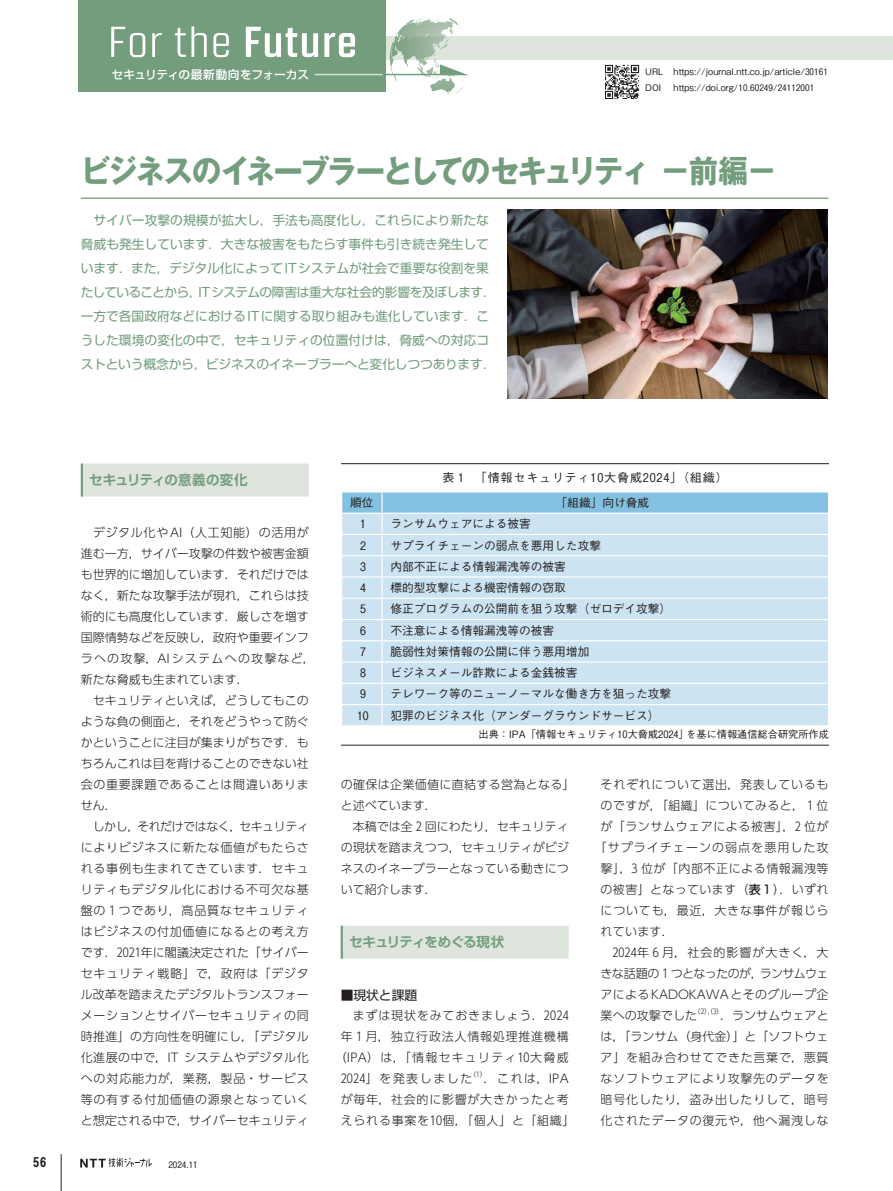
<style>
.page{position:relative;width:893px;height:1191px;background:#fff}
.page>*{position:absolute;margin:0;border:0;box-sizing:border-box;transform-origin:0 0}
.t1{font:700 31.5px "Gothic MB101 Pr 6";letter-spacing:-.075em;color:#739d7d;scale:.94 1}
.t2{font:700 13.5px "Shin Go Pr 6 De";letter-spacing:-.005em;color:#739d7d}
.t3{font:700 13.5px "Shin Go Pr 6 De";letter-spacing:-.05em;color:#739d7d}
.t4{font:13.5px "Midashi Go Pro MB31";color:#231f20}
.t5{font:12.75px/24px "Shin Go Pr 6";letter-spacing:-.005em;color:#739d7d;text-align:center}
.t6{font:12.75px "Shin Go Pr 6";color:#231f20}
.t7{font:300 12px/21px "UD Shin Go Pr 6";letter-spacing:.03em;color:#231f20;text-align:justify}
.t8{font:300 12px/21px "UD Shin Go Pr 6";color:#231f20}
.t9{font:300 12px/21px "UD Shin Go Pr 6";letter-spacing:.06em;color:#231f20}
.t10{font:300 12px "UD Shin Go Pr 6";letter-spacing:.065em;color:#231f20}
.t11{font:500 12px "Gothic BBB Pr 6";letter-spacing:.07em;color:#231f20}
.t12{font:300 12px "UD Shin Go Pr 6";letter-spacing:.1em;color:#231f20}
.t13{font:300 12px "UD Shin Go Pr 6";letter-spacing:-.05em;color:#231f20}
.t14{font:300 12px "UD Shin Go Pr 6";letter-spacing:.07em;color:#231f20}
.t15{font:300 12px "UD Shin Go Pr 6";letter-spacing:.085em;color:#231f20}
.t16{font:300 12px "UD Shin Go Pr 6";letter-spacing:.09em;color:#231f20}
.t17{font:300 12px "UD Shin Go Pr 6";letter-spacing:.13em;color:#231f20}
.t18{font:300 12px "UD Shin Go Pr 6";letter-spacing:.005em;color:#231f20}
.t19{font:500 11.7px "Gothic BBB Pr 6";color:#231f20}
.t20{font:500 11.7px "Shin Go Pr 6";letter-spacing:-.005em;color:#fff}
.t21{font:500 10.2px "Gothic BBB Pr 6";color:#231f20}
.t22{font:500 9px/16.5px "Gothic BBB Pro";letter-spacing:.01em;color:#231f20}
.t23{font:300 7.05px "UD Shin Go Pr 6";color:#231f20}
.s1{font-family:"Shin Go Pr 6";font-weight:500}
</style>
<div class="page">
<svg style="left:80px;top:1158px;width:72px;height:9px"></svg>
<hr style="left:61px;top:1154px;width:1px;height:37px;background:#231f20">
<img style="left:508px;top:209px;width:320px;height:190px">
<div style="left:80px;top:36px;width:813px;height:24px;background:#dee5dc"></div>
<div style="left:78px;top:0;width:308px;height:92px;background:#739d7d"></div>
<svg style="left:410px;top:17px;width:41px;height:4px"></svg>
<svg style="left:393px;top:35px;width:56px;height:9px"></svg>
<svg style="left:111px;top:27px;width:34px;height:30px"></svg>
<svg style="left:152px;top:33px;width:10px;height:24px"></svg>
<svg style="left:175px;top:26px;width:32px;height:31px"></svg>
<svg style="left:213px;top:33px;width:16px;height:24px"></svg>
<svg style="left:246px;top:27px;width:72px;height:30px"></svg>
<svg style="left:324px;top:33px;width:31px;height:24px"></svg>
<hr style="left:386px;top:74px;width:54px;height:1px;background:#739d7d">
<svg style="left:390px;top:58px;width:78px;height:17px"></svg>
<hr style="left:315px;top:74px;width:68px;height:1px;background:#d7e0d6">
<div style="left:81px;top:463px;width:228px;height:33px;background:#dee5dc"></div>
<hr style="left:81px;top:463px;width:2px;height:33px;background:#739d7d">
<div style="left:341px;top:925px;width:228px;height:33px;background:#dee5dc"></div>
<hr style="left:341px;top:925px;width:2px;height:33px;background:#739d7d">
<hr style="left:81px;top:198px;width:748px;height:1px;background:#739d7d">
<hr style="left:341px;top:463px;width:488px;height:1px;background:#231f20">
<svg style="left:341px;top:492px;width:488px;height:233px;background:#c7e1f0"></svg>
<hr style="left:341px;top:512px;width:41px;height:2px;background:#fff">
<hr style="left:382px;top:512px;width:447px;height:2px;background:#fff">
<hr style="left:382px;top:619px;width:447px;height:1px;background:#fff">
<hr style="left:382px;top:640px;width:447px;height:1px;background:#fff">
<hr style="left:382px;top:661px;width:447px;height:1px;background:#fff">
<hr style="left:382px;top:682px;width:447px;height:2px;background:#fff">
<hr style="left:382px;top:704px;width:447px;height:1px;background:#fff">
<hr style="left:341px;top:745px;width:488px;height:1px;background:#231f20">
<img style="left:605px;top:65px;width:34px;height:34px">
<p class="t20" style="left:111px;top:65px;width:199px">セキュリティの最新動向をフォーカス</p>
<p class="t22" style="left:645px;top:62px;width:184px">URL https://journal.ntt.co.jp/article/30161<br>DOI</p>
<p class="t22" style="left:674px;top:78px;width:142px">https://doi.org/10.60249/24112001</p>
<h1 class="t1" style="left:81px;top:145px;width:742px">ビジネスのイネーブラーとしてのセキュリティ －前編－</h1>
<p class="t5" style="left:81px;top:207px;width:416px">サイバー攻撃の規模が拡大し，手法も高度化し，これらにより新たな<br>脅威も発生しています．大きな被害をもたらす事件も引き続き発生しています．また，デジタル化によってITシステムが社会で重要な役割を果たしていることから，ITシステムの障害は重大な社会的影響を及ぼします．一方で各国政府などにおけるITに関する取り組みも進化しています．こうした環境の変化の中で，セキュリティの位置付けは，脅威への対応コストという概念から，ビジネスのイネーブラーへと変化しつつあります．</p>
<p class="t2" style="left:89px;top:469px;width:160px">セキュリティの意義の変化</p>
<p class="t8" style="left:81px;top:521px;width:236px;text-indent:12px">デジタル化やAI（人工知能）の活用が進む一方，サイバー攻撃の件数や被害金額も世界的に増加しています．それだけではなく，新たな攻撃手法が現れ，これらは技術的にも高度化しています．厳しさを増す国際情勢などを反映し，政府や重要インフラへの攻撃，AIシステムへの攻撃など，新たな脅威も生まれています．</p>
<p class="t7" style="left:81px;top:689px;width:230px;text-indent:12px">セキュリティといえば，どうしてもこのような負の側面と，それをどうやって防ぐかということに注目が集まりがちです．もちろんこれは目を背けることのできない社会の重要課題であることは間違いありません．</p>
<p class="t7" style="left:81px;top:815px;width:230px;text-indent:12px">しかし，それだけではなく，セキュリティによりビジネスに新たな価値がもたらされる事例も生まれてきています．セキュリティもデジタル化における不可欠な基盤の 1 つであり，高品質なセキュリティはビジネスの付加価値になるとの考え方です．2021年に閣議決定された「サイバーセキュリティ戦略」で，政府は「デジタル改革を踏まえたデジタルトランスフォーメーションとサイバーセキュリティの同時推進」の方向性を明確にし，「デジタル化進展の中で，IT システムやデジタル化への対応能力が，業務，製品・サービス等の有する付加価値の源泉となっていくと想定される中で，サイバーセキュリティ</p>
<p class="t4" style="left:33px;top:1151px;width:15px">56</p>
<p class="t22" style="left:168px;top:1154px;width:31px">2024.11</p>
<p class="t11" style="left:442px;top:468px;width:287px">表 1 　「情報セキュリティ10大脅威2024」（組織）</p>
<p class="t19" style="left:350px;top:493px;width:25px">順位</p>
<p class="t19" style="left:556px;top:493px;width:95px">「組織」向け脅威</p>
<p class="t19" style="left:360px;top:514px;width:7px">1</p>
<p class="t19" style="left:391px;top:514px;width:142px">ランサムウェアによる被害</p>
<p class="t19" style="left:360px;top:536px;width:7px">2</p>
<p class="t19" style="left:391px;top:536px;width:212px">サプライチェーンの弱点を悪用した攻撃</p>
<p class="t19" style="left:360px;top:557px;width:7px">3</p>
<p class="t19" style="left:391px;top:557px;width:177px">内部不正による情報漏洩等の被害</p>
<p class="t19" style="left:360px;top:578px;width:7px">4</p>
<p class="t19" style="left:391px;top:578px;width:177px">標的型攻撃による機密情報の窃取</p>
<p class="t19" style="left:360px;top:599px;width:7px">5</p>
<p class="t19" style="left:391px;top:599px;width:282px">修正プログラムの公開前を狙う攻撃（ゼロデイ攻撃）</p>
<p class="t19" style="left:360px;top:621px;width:7px">6</p>
<p class="t19" style="left:391px;top:621px;width:165px">不注意による情報漏洩等の被害</p>
<p class="t19" style="left:360px;top:642px;width:7px">7</p>
<p class="t19" style="left:391px;top:642px;width:200px">脆弱性対策情報の公開に伴う悪用増加</p>
<p class="t19" style="left:360px;top:663px;width:7px">8</p>
<p class="t19" style="left:391px;top:663px;width:189px">ビジネスメール詐欺による金銭被害</p>
<p class="t19" style="left:360px;top:684px;width:7px">9</p>
<p class="t19" style="left:391px;top:684px;width:282px">テレワーク等のニューノーマルな働き方を狙った攻撃</p>
<p class="t19" style="left:357px;top:706px;width:13px">10</p>
<p class="t19" style="left:391px;top:706px;width:270px">犯罪のビジネス化（アンダーグラウンドサービス）</p>
<p class="t21" style="left:479px;top:725px;width:352px">出典：IPA「情報セキュリティ10大脅威2024」を基に情報通信総合研究所作成</p>
<p class="t7" style="left:341px;top:773px;width:236px">の確保は企業価値に直結する営為となる」と述べています．</p>
<p class="t7" style="left:341px;top:815px;width:229px;text-indent:12px">本稿では全 2 回にわたり，セキュリティの現状を踏まえつつ，セキュリティがビジネスのイネーブラーとなっている動きについて紹介します．</p>
<p class="t3" style="left:349px;top:931px;width:157px">セキュリティをめぐる現状</p>
<p class="t6" style="left:341px;top:984px;width:78px">■現状と課題</p>
<p class="t14" style="left:353px;top:1006px;width:217px">まずは現状をみておきましょう．2024</p>
<p class="t10" style="left:341px;top:1027px;width:229px">年 1 月，独立行政法人情報処理推進機構</p>
<p class="t12" style="left:335px;top:1048px;width:236px">（IPA）は，「情報セキュリティ10大脅威</p>
<p class="t17" style="left:341px;top:1069px;width:133px">2024」を発表しました</p>
<p class="t23" style="left:469px;top:1069px;width:19px">（1）</p>
<p class="t9" style="left:341px;top:1067px;width:235px;text-indent:143px">．これは，IPAが毎年，社会的に影響が大きかったと考えられる事案を10個，「個人」と「組織」</p>
<p class="t9" style="left:601px;top:773px;width:229px">それぞれについて選出，発表しているも</p>
<p class="t7" style="left:601px;top:794px;width:229px">のですが，「組織」についてみると， 1 位</p>
<p class="t7" style="left:601px;top:815px;width:230px">が「ランサムウェアによる被害」，2 位が</p>
<p class="t16" style="left:595px;top:838px;width:235px">「サプライチェーンの弱点を悪用した攻</p>
<p class="t7" style="left:601px;top:857px;width:230px">撃」，3 位が「内部不正による情報漏洩等</p>
<p class="t7" style="left:601px;top:878px;width:230px">の被害」となっています（<span class="s1">表 1</span> ）．いずれ</p>
<p class="t10" style="left:601px;top:901px;width:230px">についても，最近，大きな事件が報じら</p>
<p class="t7" style="left:601px;top:920px;width:75px">れています．</p>
<p class="t15" style="left:613px;top:943px;width:218px">2024年 6 月，社会的影響が大きく，大</p>
<p class="t13" style="left:601px;top:964px;width:230px">きな話題の 1 つとなったのが，ランサムウェ</p>
<p class="t7" style="left:601px;top:983px;width:229px">アによるKADOKAWAとそのグループ企</p>
<p class="t18" style="left:601px;top:1006px;width:98px">業への攻撃でした</p>
<p class="t23" style="left:694px;top:1006px;width:31px">（2）,（3）</p>
<p class="t7" style="left:601px;top:1004px;width:230px;text-indent:119px">．ランサムウェアとは，「ランサム（身代金）」と「ソフトウェア」を組み合わせてできた言葉で，悪質なソフトウェアにより攻撃先のデータを暗号化したり，盗み出したりして，暗号化されたデータの復元や，他へ漏洩しな</p>
</div>
